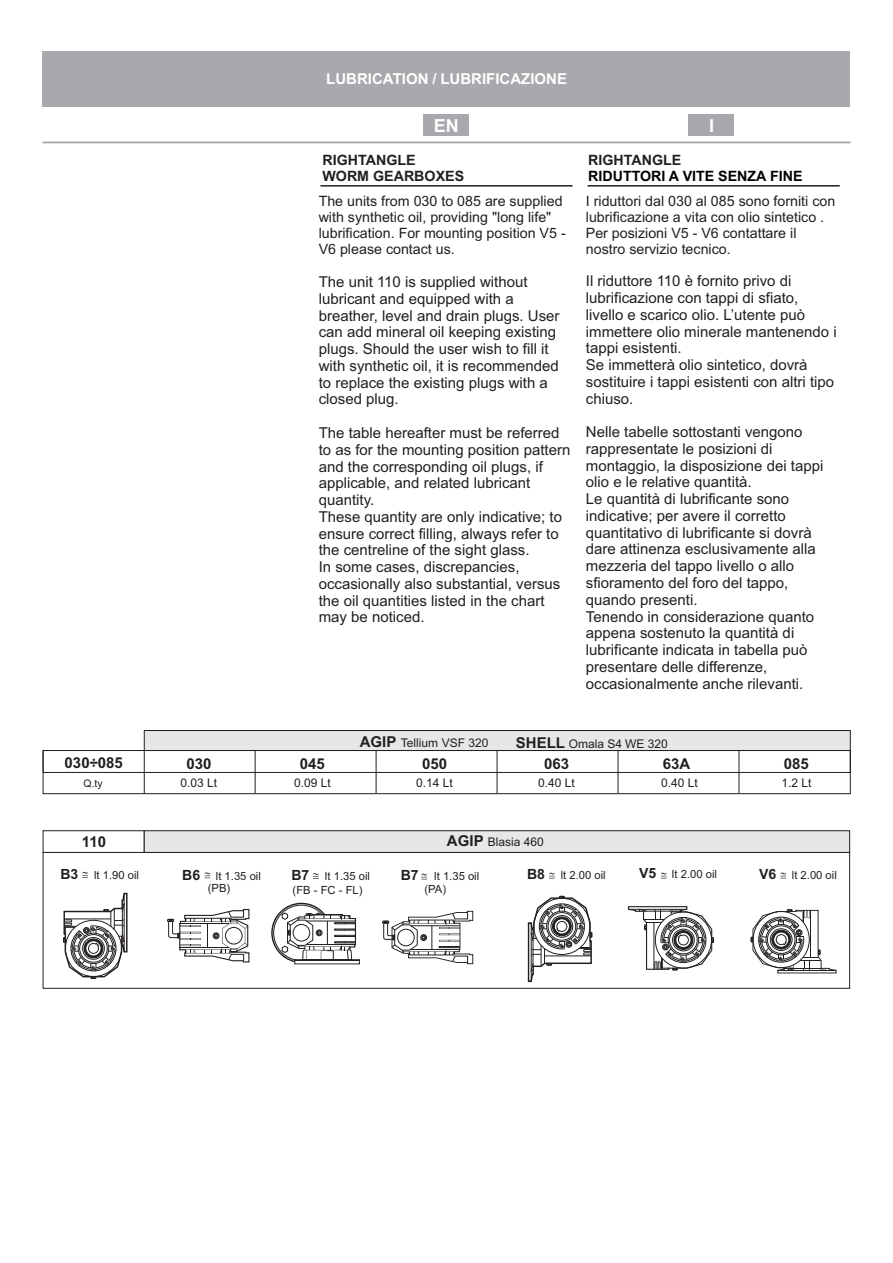
<style>
.page{position:relative;width:893px;height:1263px;background:#fff}
.page>*{position:absolute;margin:0;border:0;box-sizing:border-box;transform-origin:0 0}
.t1{font:700 18px "Arial";color:#fff}
.t2{font:15px/16.8px "Arial";color:#231f20}
.t3{font:700 15px "Arial";color:#231f20}
.t4{font:700 15px "Arial";color:#fff}
.t5{font:14.25px/15.9px "Arial";color:#231f20}
.t6{font:700 14.25px/15.9px "Arial";color:#231f20}
.t7{font:700 14.25px "Arial";color:#000}
.t8{font:700 14.1px "Arial";color:#231f20}
.t9{font:12px "Arial";color:#231f20}
.t10{font:11.25px "Arial";color:#231f20}
.t11{font:10.5px "Arial";color:#231f20}
.s1{font-weight:700;font-size:15px}
.s2{font-weight:700;font-size:14.1px}
</style>
<div class="page">
<div style="left:43px;top:51px;width:807px;height:55px;background:#a8a9ad"></div>
<div style="left:423px;top:115px;width:45px;height:21px;background:#a8a9ad"></div>
<div style="left:688px;top:115px;width:45px;height:21px;background:#a8a9ad"></div>
<hr style="left:43px;top:142px;width:807px;height:1px;background:#a8a9ad">
<hr style="left:320px;top:185px;width:253px;height:2px;background:#231f20">
<hr style="left:588px;top:185px;width:252px;height:2px;background:#231f20">
<div style="left:43px;top:750px;width:808px;height:23px;background:#fff;border:1px solid #231f20"></div>
<div style="left:43px;top:750px;width:808px;height:44px;border:1px solid #231f20"></div>
<hr style="left:144px;top:751px;width:1px;height:43px;background:#231f20">
<hr style="left:255px;top:750px;width:1px;height:43px;background:#231f20">
<hr style="left:376px;top:750px;width:1px;height:43px;background:#231f20">
<hr style="left:497px;top:750px;width:1px;height:43px;background:#231f20">
<hr style="left:618px;top:750px;width:1px;height:43px;background:#231f20">
<hr style="left:739px;top:750px;width:1px;height:43px;background:#231f20">
<div style="left:144px;top:730px;width:707px;height:21px;background:#e6e7e9;border:1px solid #231f20"></div>
<div style="left:43px;top:852px;width:807px;height:137px;border:1px solid #231f20"></div>
<div style="left:43px;top:830px;width:102px;height:23px;background:#fff;border:1px solid #231f20"></div>
<div style="left:144px;top:830px;width:706px;height:23px;background:#e6e7e9;border:1px solid #231f20"></div>
<svg style="left:627px;top:906px;width:87px;height:64px"></svg>
<svg style="left:751px;top:909px;width:86px;height:64px"></svg>
<svg style="left:527px;top:896px;width:66px;height:87px"></svg>
<svg style="left:271px;top:902px;width:89px;height:62px"></svg>
<svg style="left:167px;top:909px;width:83px;height:54px"></svg>
<svg style="left:382px;top:911px;width:91px;height:53px"></svg>
<svg style="left:63px;top:892px;width:65px;height:87px"></svg>
<svg style="left:780px;top:872px;width:6px;height:6px"></svg>
<svg style="left:313px;top:873px;width:6px;height:6px"></svg>
<svg style="left:205px;top:872px;width:5px;height:6px"></svg>
<svg style="left:421px;top:874px;width:6px;height:5px"></svg>
<svg style="left:549px;top:873px;width:6px;height:5px"></svg>
<svg style="left:82px;top:872px;width:6px;height:4px"></svg>
<svg style="left:661px;top:873px;width:6px;height:5px"></svg>
<p class="t4" style="left:326px;top:73px;width:242px">LUBRICATION / LUBRIFICAZIONE</p>
<p class="t1" style="left:434px;top:119px;width:27px">EN</p>
<p class="t1" style="left:709px;top:119px;width:7px">I</p>
<p class="t6" style="left:322px;top:153px;width:143px">RIGHTANGLE<br>WORM GEARBOXES</p>
<p class="t6" style="left:588px;top:153px;width:95px">RIGHTANGLE</p>
<p class="t7" style="left:588px;top:171px;width:216px">RIDUTTORI A VITE SENZA FINE</p>
<p class="t5" style="left:319px;top:194px;width:249px">The units from 030 to 085 are supplied with synthetic oil, providing "long life" lubrification. For mounting position V5 - V6 please contact us.</p>
<p class="t2" style="left:319px;top:275px;width:242px">The unit 110 is supplied without lubricant and equipped with a breather, level and drain plugs. User can add mineral oil keeping existing plugs. Should the user wish to fill it with synthetic oil, it is recommended to replace the existing plugs with a closed plug.</p>
<p class="t2" style="left:319px;top:426px;width:253px">The table hereafter must be referred to as for the mounting position pattern and the corresponding oil plugs, if applicable, and related lubricant quantity.<br>These quantity are only indicative; to ensure correct filling, always refer to the centreline of the sight glass.<br>In some cases, discrepancies, occasionally also substantial, versus the oil quantities listed in the chart may be noticed.</p>
<p class="t5" style="left:586px;top:194px;width:251px">I riduttori dal 030 al 085 sono forniti con lubrificazione a vita con olio sintetico .<br>Per posizioni V5 - V6 contattare il nostro servizio tecnico.</p>
<p class="t2" style="left:586px;top:274px;width:252px">Il riduttore 110 è fornito privo di lubrificazione con tappi di sfiato, livello e scarico olio. L’utente può immettere olio minerale mantenendo i tappi esistenti.<br>Se immetterà olio sintetico, dovrà sostituire i tappi esistenti con altri tipo chiuso.</p>
<p class="t2" style="left:586px;top:425px;width:239px">Nelle tabelle sottostanti vengono rappresentate le posizioni di montaggio, la disposizione dei tappi olio e le relative quantità.<br>Le quantità di lubrificante sono indicative; per avere il corretto quantitativo di lubrificante si dovrà dare attinenza esclusivamente alla mezzeria del tappo livello o allo sfioramento del foro del tappo, quando presenti.<br>Tenendo in considerazione quanto appena sostenuto la quantità di lubrificante indicata in tabella può presentare delle differenze, occasionalmente anche rilevanti.</p>
<p class="t3" style="left:65px;top:757px;width:60px">030÷085</p>
<p class="t9" style="left:360px;top:738px;width:130px"><span class="s1">AGIP</span> Tellium VSF 320</p>
<p class="t9" style="left:516px;top:739px;width:154px"><span class="s1">SHELL</span> Omala S4 WE 320</p>
<p class="t3" style="left:186px;top:758px;width:27px">030</p>
<p class="t3" style="left:300px;top:758px;width:27px">045</p>
<p class="t3" style="left:422px;top:758px;width:27px">050</p>
<p class="t3" style="left:544px;top:758px;width:27px">063</p>
<p class="t3" style="left:663px;top:758px;width:29px">63A</p>
<p class="t3" style="left:784px;top:758px;width:27px">085</p>
<p class="t11" style="left:83px;top:780px;width:21px">Q.ty</p>
<p class="t9" style="left:181px;top:778px;width:38px">0.03 Lt</p>
<p class="t9" style="left:294px;top:778px;width:38px">0.09 Lt</p>
<p class="t9" style="left:416px;top:778px;width:38px">0.14 Lt</p>
<p class="t9" style="left:538px;top:778px;width:38px">0.40 Lt</p>
<p class="t9" style="left:661px;top:778px;width:38px">0.40 Lt</p>
<p class="t9" style="left:781px;top:778px;width:32px">1.2 Lt</p>
<p class="t3" style="left:82px;top:836px;width:26px">110</p>
<p class="t9" style="left:447px;top:837px;width:98px"><span class="s1">AGIP</span> Blasia 460</p>
<p class="t8" style="left:291px;top:869px;width:19px">B7</p>
<p class="t10" style="left:639px;top:870px;width:79px"><span class="s2">V5</span> lt 2.00 oil</p>
<p class="t10" style="left:60px;top:871px;width:80px"><span class="s2">B3</span> lt 1.90 oil</p>
<p class="t10" style="left:182px;top:871px;width:80px"><span class="s2">B6</span> lt 1.35 oil</p>
<p class="t10" style="left:325px;top:871px;width:47px">lt 1.35 oil</p>
<p class="t10" style="left:401px;top:871px;width:80px"><span class="s2">B7</span> lt 1.35 oil</p>
<p class="t10" style="left:527px;top:871px;width:80px"><span class="s2">B8</span> lt 2.00 oil</p>
<p class="t10" style="left:759px;top:871px;width:79px"><span class="s2">V6</span> lt 2.00 oil</p>
<p class="t10" style="left:208px;top:884px;width:24px">(PB)</p>
<p class="t10" style="left:293px;top:885px;width:71px">(FB - FC - FL)</p>
<p class="t10" style="left:425px;top:884px;width:23px">(PA)</p>
</div>
